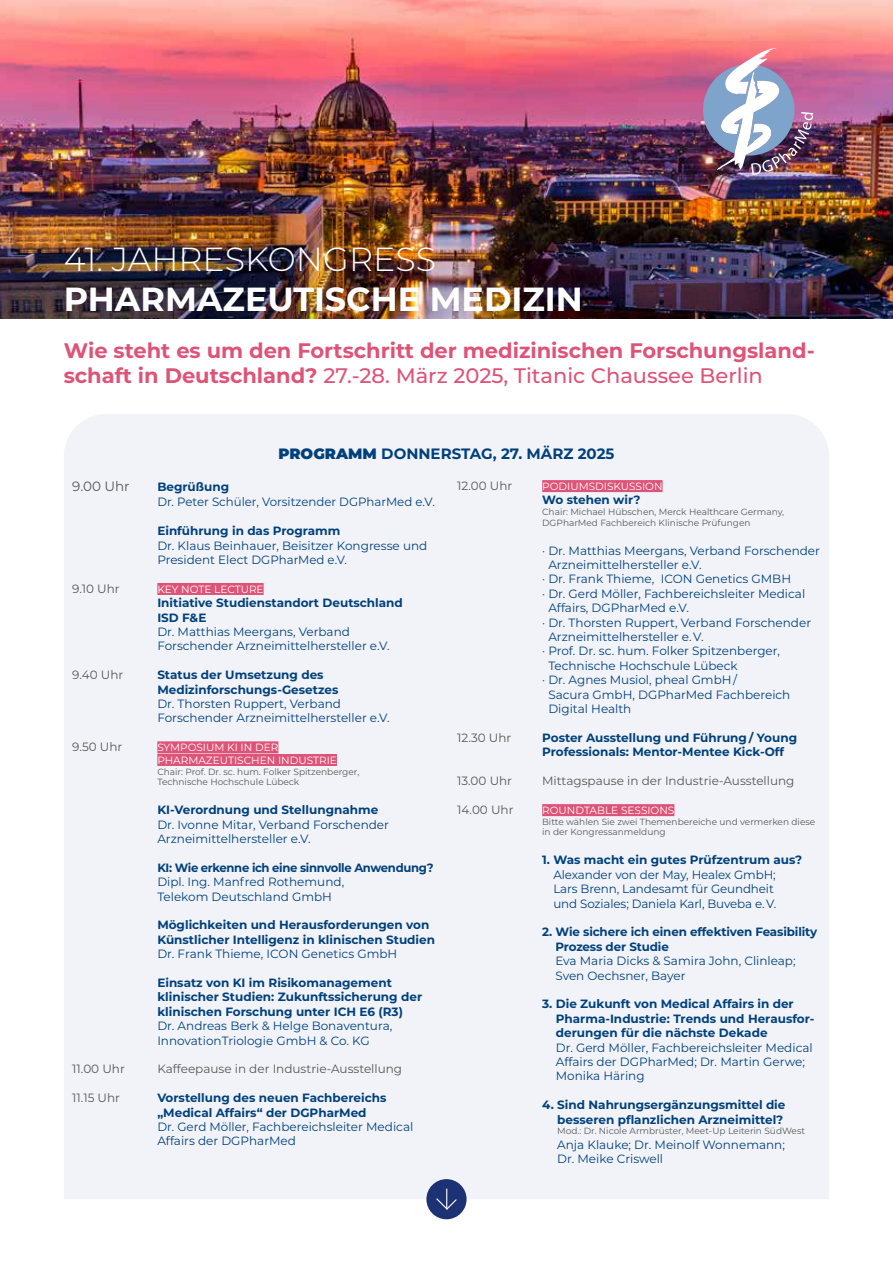
<style>
.page{position:relative;width:893px;height:1263px;background:#fff}
.page>*{position:absolute;margin:0;border:0;box-sizing:border-box;transform-origin:0 0}
.t1{font:700 33.45px/40px "Montserrat";color:#fff}
.t2{font:700 21px/25.2px "Montserrat";color:#de5378}
.t3{font:700 15px "Montserrat";color:#00417b}
.t4{font:13.5px "Montserrat";color:#575756}
.t5{font:12px/14.4px "Montserrat";color:#00417b}
.t6{font:700 12px/14.4px "Montserrat";color:#00417b}
.Absatzformat_3{font:12px "Montserrat";color:#575756}
.Absatzformat_3-2{font:10.5px/12.6px "Montserrat";color:#fff}
.t7{font:9px/10.8px "Montserrat";color:#575756}
.s1{font-weight:300}
.s2{font-weight:500}
.s3{font-weight:900}
.s4{font-weight:700}
.s5{font-weight:400}
</style>
<div class="page">
<div style="left:64px;top:414px;width:765px;height:785px;background:#f2f3f8"></div>
<div style="left:157px;top:583px;width:107px;height:12px;background:#de5378"></div>
<div style="left:157px;top:741px;width:121px;height:12px;background:#de5378"></div>
<div style="left:157px;top:754px;width:180px;height:12px;background:#de5378"></div>
<div style="left:542px;top:480px;width:121px;height:12px;background:#de5378"></div>
<div style="left:542px;top:804px;width:132px;height:12px;background:#de5378"></div>
<img style="left:0;top:0;width:893px;height:319px">
<div style="left:426px;top:1179px;width:41px;height:40px;background:#1d3274;border-radius:50%"></div>
<svg style="left:436px;top:1188px;width:21px;height:22px"></svg>
<img style="left:703px;top:48px;width:110px;height:127px">
<p class="t1" style="left:64px;top:238px;width:521px"><span class="s1">41. JAHRESKONGRESS<br></span>PHARMAZEUTISCHE MEDIZIN</p>
<p class="t2" style="left:64px;top:337px;width:752px">Wie steht es um den Fortschritt der medizinischen Forschungsland&shy;schaft in Deutschland? <span class="s2">27.-28. März 2025, Titanic Chaussee Berlin</span></p>
<h1 class="t3" style="left:278px;top:443px;width:337px"><span class="s3">PROGRAMM</span> DONNERSTAG, 27. MÄRZ 2025</h1>
<p class="t4" style="left:72px;top:477px;width:59px">9.00 Uhr</p>
<p class="t6" style="left:157px;top:479px;width:73px">Begrüßung</p>
<p class="t5" style="left:157px;top:494px;width:279px">Dr. Peter Schüler, Vorsitzender DGPharMed e.V.</p>
<p class="t6" style="left:157px;top:523px;width:185px">Einführung in das Programm</p>
<p class="t5" style="left:157px;top:538px;width:272px">Dr. Klaus Beinhauer, Beisitzer Kongresse und<br>President Elect DGPharMed e.V.</p>
<p class="Absatzformat_3" style="left:72px;top:580px;width:49px">9.10 Uhr</p>
<p class="Absatzformat_3-2" style="left:157px;top:582px;width:108px">KEY NOTE LECTURE</p>
<p class="t6" style="left:157px;top:595px;width:247px">Initiative Studienstandort Deutschland<br>ISD F&amp;E</p>
<p class="t5" style="left:157px;top:624px;width:234px">Dr. Matthias Meergans, Verband<br>Forschender Arzneimittelhersteller e.V.</p>
<p class="Absatzformat_3" style="left:72px;top:667px;width:53px">9.40 Uhr</p>
<p class="t6" style="left:157px;top:667px;width:183px">Status der Umsetzung des<br>Medizinforschungs-Gesetzes</p>
<p class="t5" style="left:157px;top:696px;width:234px">Dr. Thorsten Ruppert, Verband<br>Forschender Arzneimittelhersteller e.V.</p>
<p class="Absatzformat_3" style="left:72px;top:739px;width:52px">9.50 Uhr</p>
<p class="Absatzformat_3-2" style="left:157px;top:741px;width:181px">SYMPOSIUM KI IN DER<br>PHARMAZEUTISCHEN INDUSTRIE</p>
<p class="t7" style="left:157px;top:766px;width:203px">Chair: Prof. Dr. sc. hum. Folker Spitzenberger,<br>Technische Hochschule Lübeck</p>
<p class="t5" style="left:157px;top:802px;width:233px"><span class="s4">KI-Verordnung und Stellungnahme<br></span>Dr. Ivonne Mitar, Verband Forschender<br>Arzneimittelhersteller e.V.</p>
<p class="t5" style="left:157px;top:860px;width:278px"><span class="s4">KI: Wie erkenne ich eine sinnvolle Anwendung?<br></span>Dipl. Ing. Manfred Rothemund,<br>Telekom Deutschland GmbH</p>
<p class="t6" style="left:157px;top:917px;width:279px">Möglichkeiten und Herausforderungen von<br>Künstlicher Intelligenz in klinischen Studien</p>
<p class="t5" style="left:157px;top:946px;width:241px">Dr. Frank Thieme, ICON Genetics GmbH</p>
<p class="t6" style="left:157px;top:975px;width:266px">Einsatz von KI im Risikomanagement klinischer Studien: Zukunftssicherung der klinischen Forschung unter ICH E6 (R3)</p>
<p class="t5" style="left:157px;top:1018px;width:237px">Dr. Andreas Berk &amp; Helge Bonaventura,<br>InnovationTriologie GmbH &amp; Co. KG</p>
<p class="Absatzformat_3" style="left:72px;top:1061px;width:54px">11.00 Uhr</p>
<p class="Absatzformat_3" style="left:157px;top:1061px;width:246px">Kaffeepause in der Industrie-Ausstellung</p>
<p class="Absatzformat_3" style="left:72px;top:1090px;width:49px">11.15 Uhr</p>
<p class="t6" style="left:157px;top:1090px;width:231px">Vorstellung des neuen Fachbereichs „Medical Affairs“ der DGPharMed</p>
<p class="t5" style="left:157px;top:1119px;width:257px">Dr. Gerd Möller, Fachbereichsleiter Medical<br>Affairs der DGPharMed</p>
<p class="Absatzformat_3" style="left:457px;top:477px;width:57px">12.00 Uhr</p>
<p class="Absatzformat_3-2" style="left:542px;top:479px;width:122px">PODIUMSDISKUSSION</p>
<p class="t6" style="left:542px;top:492px;width:100px">Wo stehen wir?</p>
<p class="t7" style="left:542px;top:506px;width:243px">Chair: Michael Hübschen, Merck Healthcare Germany,<br>DGPharMed Fachbereich Klinische Prüfungen</p>
<p class="t5" style="left:548px;top:543px;width:273px;text-indent:-6px">· Dr. Matthias Meergans, Verband Forschender<br>Arzneimittelhersteller e.V.</p>
<p class="t5" style="left:542px;top:572px;width:250px">· Dr. Frank Thieme, ICON Genetics GMBH</p>
<p class="t5" style="left:548px;top:586px;width:258px;text-indent:-6px">· Dr. Gerd Möller, Fachbereichsleiter Medical<br>Affairs, DGPharMed e.V.</p>
<p class="t5" style="left:548px;top:615px;width:264px;text-indent:-6px">· Dr. Thorsten Ruppert, Verband Forschender<br>Arzneimittelhersteller e. V.</p>
<p class="t5" style="left:548px;top:644px;width:233px;text-indent:-6px">· Prof. Dr. sc. hum. Folker Spitzenberger,<br>Technische Hochschule Lübeck</p>
<p class="t5" style="left:548px;top:672px;width:243px;text-indent:-6px">· Dr. Agnes Musiol, pheal GmbH /<br>Sacura GmbH, DGPharMed Fachbereich<br>Digital Health</p>
<p class="Absatzformat_3" style="left:457px;top:729px;width:56px">12.30 Uhr</p>
<p class="t6" style="left:542px;top:730px;width:256px">Poster Ausstellung und Führung / Young<br>Professionals: Mentor-Mentee Kick-Off</p>
<p class="Absatzformat_3" style="left:457px;top:772px;width:56px">13.00 Uhr</p>
<p class="Absatzformat_3" style="left:542px;top:772px;width:254px">Mittagspause in der Industrie-Ausstellung</p>
<p class="Absatzformat_3" style="left:457px;top:801px;width:58px">14.00 Uhr</p>
<p class="Absatzformat_3-2" style="left:542px;top:803px;width:134px">ROUNDTABLE SESSIONS</p>
<p class="t7" style="left:542px;top:816px;width:275px">Bitte wählen Sie zwei Themenbereiche und vermerken diese in der Kongressanmeldung</p>
<p class="t5" style="left:553px;top:852px;width:250px;text-indent:-11px"><span class="s4">1. Was macht ein gutes Prüfzentrum aus?<br></span>Alexander von der May, Healex GmbH; Lars Brenn, Landesamt für Geundheit<br>und Soziales; Daniela Karl, Buveba e. V.</p>
<p class="t6" style="left:555px;top:924px;width:263px;text-indent:-13px">2. Wie sichere ich einen effektiven Feasibility<br>Prozess der Studie<br><span class="s5">Eva Maria Dicks &amp; Samira John, Clinleap;<br>Sven Oechsner, Bayer</span></p>
<p class="t6" style="left:556px;top:996px;width:260px;text-indent:-14px">3. Die Zukunft von Medical Affairs in der Pharma-Industrie: Trends und Herausfor&shy;derungen für die nächste Dekade<br><span class="s5">Dr. Gerd Möller, Fachbereichsleiter Medical Affairs der DGPharMed; Dr. Martin Gerwe; Monika Häring</span></p>
<p class="t6" style="left:542px;top:1097px;width:245px;text-align:right">4. Sind Nahrungsergänzungsmittel die besseren pflanzlichen Arzneimittel?</p>
<p class="t7" style="left:557px;top:1125px;width:249px">Mod.: Dr. Nicole Armbrüster, Meet-Up Leiterin SüdWest</p>
<p class="t5" style="left:557px;top:1137px;width:229px">Anja Klauke; Dr. Meinolf Wonnemann;<br>Dr. Meike Criswell</p>
</div>
